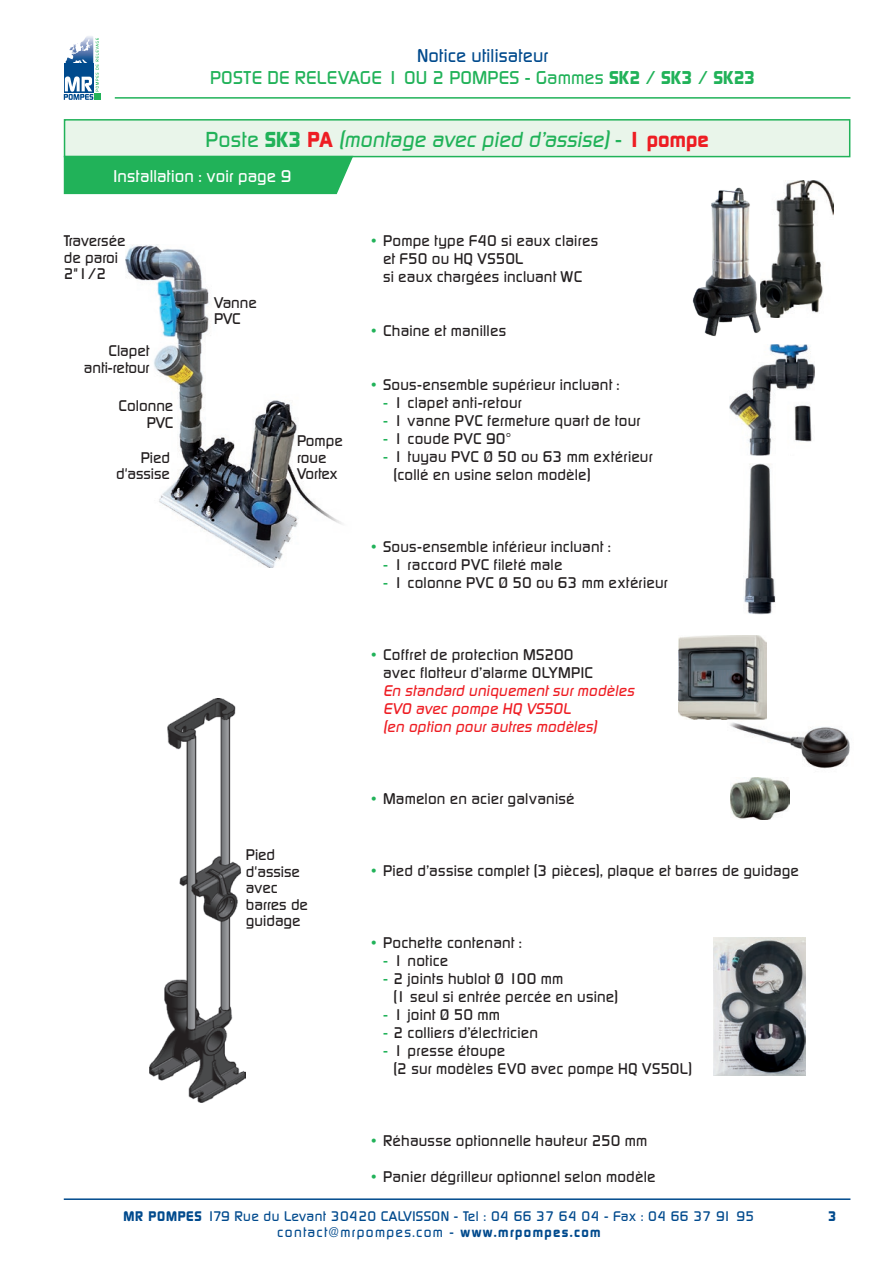
<style>
.page{position:relative;width:893px;height:1263px;background:#fff}
.page>*{position:absolute;margin:0;border:0;box-sizing:border-box;transform-origin:0 0}
.Titre_haut_de_page{font:italic 500 21px "Digital";color:#21b259}
.t1{font:500 18px/21.6px "Digital";letter-spacing:.01em;color:#21b259;text-align:center}
.Titre_haut_de_page-2{font:500 16.5px "Digital";letter-spacing:.005em;color:#fff}
.Titre_haut_de_page-3{font:500 15px "Digital";letter-spacing:.01em;color:#231f20}
.Titre_haut_de_page-4{font:italic 500 15px "Digital";letter-spacing:.01em;color:#ee1d23}
.t2{font:500 13.5px "Digital";letter-spacing:.03em;color:#004a8d}
.t3{font:500 13.5px "Digital";letter-spacing:.1em;color:#004a8d}
.t4{font:700 13.5px "Digital";color:#004a8d}
.s1{color:#004a8d}
.s2{font-weight:700}
.s3{font-style:normal}
.s4{font-weight:700;font-style:normal}
.s5{font-weight:700;font-style:normal;color:#ee1d23}
.s6{color:#21b259}
</style>
<div class="page">
<hr style="left:115px;top:97px;width:735px;height:2px;background:#21b259">
<hr style="left:64px;top:1198px;width:786px;height:2px;background:#004a8d">
<svg style="left:64px;top:36px;width:36px;height:64px"></svg>
<div style="left:65px;top:120px;width:785px;height:37px;background:#e9f5ea"></div>
<div style="left:64px;top:119px;width:786px;height:38px;border:2px solid #21b259"></div>
<img style="left:714px;top:937px;width:92px;height:139px">
<img style="left:125px;top:245px;width:217px;height:323px">
<img style="left:763px;top:181px;width:71px;height:136px">
<img style="left:692px;top:187px;width:71px;height:150px">
<img style="left:730px;top:722px;width:120px;height:47px">
<img style="left:679px;top:635px;width:87px;height:84px">
<img style="left:730px;top:345px;width:85px;height:111px">
<img style="left:744px;top:463px;width:32px;height:151px">
<img style="left:730px;top:777px;width:59px;height:42px">
<img style="left:150px;top:698px;width:96px;height:404px">
<svg style="left:63px;top:155px;width:291px;height:40px;background:#30b764"></svg>
<p class="t1" style="left:210px;top:45px;width:547px"><span class="s1">Notice utilisateur<br></span>POSTE DE RELEVAGE 1 OU 2 POMPES - Gammes <span class="s2">SK2</span> / <span class="s2">SK3</span> / <span class="s2">SK23</span></p>
<p class="Titre_haut_de_page" style="left:206px;top:127px;width:505px"><span class="s3">Poste</span> <span class="s4">SK3</span> <span class="s5">PA</span> (montage avec pied d’assise) <span class="s3">-</span> <span class="s5">1 pompe</span></p>
<p class="Titre_haut_de_page-2" style="left:114px;top:167px;width:179px">Installation : voir page 9</p>
<p class="Titre_haut_de_page-3" style="left:64px;top:232px;width:63px">Traversée</p>
<p class="Titre_haut_de_page-3" style="left:64px;top:249px;width:56px">de paroi</p>
<p class="Titre_haut_de_page-3" style="left:64px;top:265px;width:44px">2"1/2</p>
<p class="Titre_haut_de_page-3" style="left:108px;top:342px;width:43px">Clapet</p>
<p class="Titre_haut_de_page-3" style="left:84px;top:359px;width:67px">anti-retour</p>
<p class="Titre_haut_de_page-3" style="left:119px;top:397px;width:56px">Colonne</p>
<p class="Titre_haut_de_page-3" style="left:147px;top:414px;width:28px">PVC</p>
<p class="Titre_haut_de_page-3" style="left:141px;top:449px;width:31px">Pied</p>
<p class="Titre_haut_de_page-3" style="left:116px;top:466px;width:55px">d'assise</p>
<p class="Titre_haut_de_page-3" style="left:214px;top:294px;width:44px">Vanne</p>
<p class="Titre_haut_de_page-3" style="left:214px;top:311px;width:28px">PVC</p>
<p class="Titre_haut_de_page-3" style="left:297px;top:432px;width:47px">Pompe</p>
<p class="Titre_haut_de_page-3" style="left:297px;top:449px;width:31px">roue</p>
<p class="Titre_haut_de_page-3" style="left:297px;top:465px;width:42px">Vortex</p>
<p class="Titre_haut_de_page-3" style="left:246px;top:846px;width:31px">Pied</p>
<p class="Titre_haut_de_page-3" style="left:246px;top:863px;width:55px">d'assise</p>
<p class="Titre_haut_de_page-3" style="left:246px;top:879px;width:33px">avec</p>
<p class="Titre_haut_de_page-3" style="left:246px;top:896px;width:64px">barres de</p>
<p class="Titre_haut_de_page-3" style="left:246px;top:912px;width:56px">guidage</p>
<p class="Titre_haut_de_page-3" style="left:371px;top:232px;width:229px"><span class="s6">•</span> Pompe type F40 si eaux claires</p>
<p class="Titre_haut_de_page-3" style="left:383px;top:250px;width:142px">et F50 ou HQ VS50L</p>
<p class="Titre_haut_de_page-3" style="left:383px;top:268px;width:201px">si eaux chargées incluant WC</p>
<p class="Titre_haut_de_page-3" style="left:371px;top:322px;width:137px"><span class="s6">•</span> Chaine et manilles</p>
<p class="Titre_haut_de_page-3" style="left:371px;top:376px;width:250px"><span class="s6">•</span> Sous-ensemble supérieur incluant :</p>
<p class="Titre_haut_de_page-3" style="left:383px;top:394px;width:140px"><span class="s6">-</span> 1 clapet anti-retour</p>
<p class="Titre_haut_de_page-3" style="left:383px;top:412px;width:259px"><span class="s6">-</span> 1 vanne PVC fermeture quart de tour</p>
<p class="Titre_haut_de_page-3" style="left:383px;top:430px;width:130px"><span class="s6">-</span> 1 coude PVC 90°</p>
<p class="Titre_haut_de_page-3" style="left:383px;top:448px;width:271px"><span class="s6">-</span> 1 tuyau PVC Ø 50 ou 63 mm extérieur</p>
<p class="Titre_haut_de_page-3" style="left:393px;top:466px;width:199px">(collé en usine selon modèle)</p>
<p class="Titre_haut_de_page-3" style="left:371px;top:538px;width:241px"><span class="s6">•</span> Sous-ensemble inférieur incluant :</p>
<p class="Titre_haut_de_page-3" style="left:383px;top:556px;width:181px"><span class="s6">-</span> 1 raccord PVC fileté male</p>
<p class="Titre_haut_de_page-3" style="left:383px;top:574px;width:286px"><span class="s6">-</span> 1 colonne PVC Ø 50 ou 63 mm extérieur</p>
<p class="Titre_haut_de_page-3" style="left:371px;top:646px;width:204px"><span class="s6">•</span> Coffret de protection MS200</p>
<p class="Titre_haut_de_page-3" style="left:383px;top:664px;width:211px">avec flotteur d’alarme OLYMPIC</p>
<p class="Titre_haut_de_page-4" style="left:383px;top:682px;width:253px">En standard uniquement sur modèles</p>
<p class="Titre_haut_de_page-4" style="left:383px;top:700px;width:189px">EVO avec pompe HQ VS50L</p>
<p class="Titre_haut_de_page-4" style="left:383px;top:718px;width:215px">(en option pour autres modèles)</p>
<p class="Titre_haut_de_page-3" style="left:371px;top:790px;width:205px"><span class="s6">•</span> Mamelon en acier galvanisé</p>
<p class="Titre_haut_de_page-3" style="left:371px;top:862px;width:429px"><span class="s6">•</span> Pied d’assise complet (3 pièces), plaque et barres de guidage</p>
<p class="Titre_haut_de_page-3" style="left:371px;top:934px;width:152px"><span class="s6">•</span> Pochette contenant :</p>
<p class="Titre_haut_de_page-3" style="left:383px;top:952px;width:67px"><span class="s6">-</span> 1 notice</p>
<p class="Titre_haut_de_page-3" style="left:383px;top:970px;width:182px"><span class="s6">-</span> 2 joints hublot Ø 100 mm</p>
<p class="Titre_haut_de_page-3" style="left:393px;top:988px;width:226px">(1 seul si entrée percée en usine)</p>
<p class="Titre_haut_de_page-3" style="left:383px;top:1006px;width:119px"><span class="s6">-</span> 1 joint Ø 50 mm</p>
<p class="Titre_haut_de_page-3" style="left:383px;top:1024px;width:156px"><span class="s6">-</span> 2 colliers d’électricien</p>
<p class="Titre_haut_de_page-3" style="left:383px;top:1042px;width:124px"><span class="s6">-</span> 1 presse étoupe</p>
<p class="Titre_haut_de_page-3" style="left:393px;top:1060px;width:300px">(2 sur modèles EVO avec pompe HQ VS50L)</p>
<p class="Titre_haut_de_page-3" style="left:371px;top:1132px;width:278px"><span class="s6">•</span> Réhausse optionnelle hauteur 250 mm</p>
<p class="Titre_haut_de_page-3" style="left:371px;top:1168px;width:286px"><span class="s6">•</span> Panier dégrilleur optionnel selon modèle</p>
<p class="t2" style="left:124px;top:1208px;width:632px"><span class="s2">MR POMPES</span> 179 Rue du Levant 30420 CALVISSON - Tel : 04 66 37 64 04 - Fax : 04 66 37 91 95</p>
<p class="t4" style="left:828px;top:1208px;width:10px">3</p>
<p class="t3" style="left:277px;top:1225px;width:325px">contact@mrpompes.com - <span class="s2">www.mrpompes.com</span></p>
</div>
